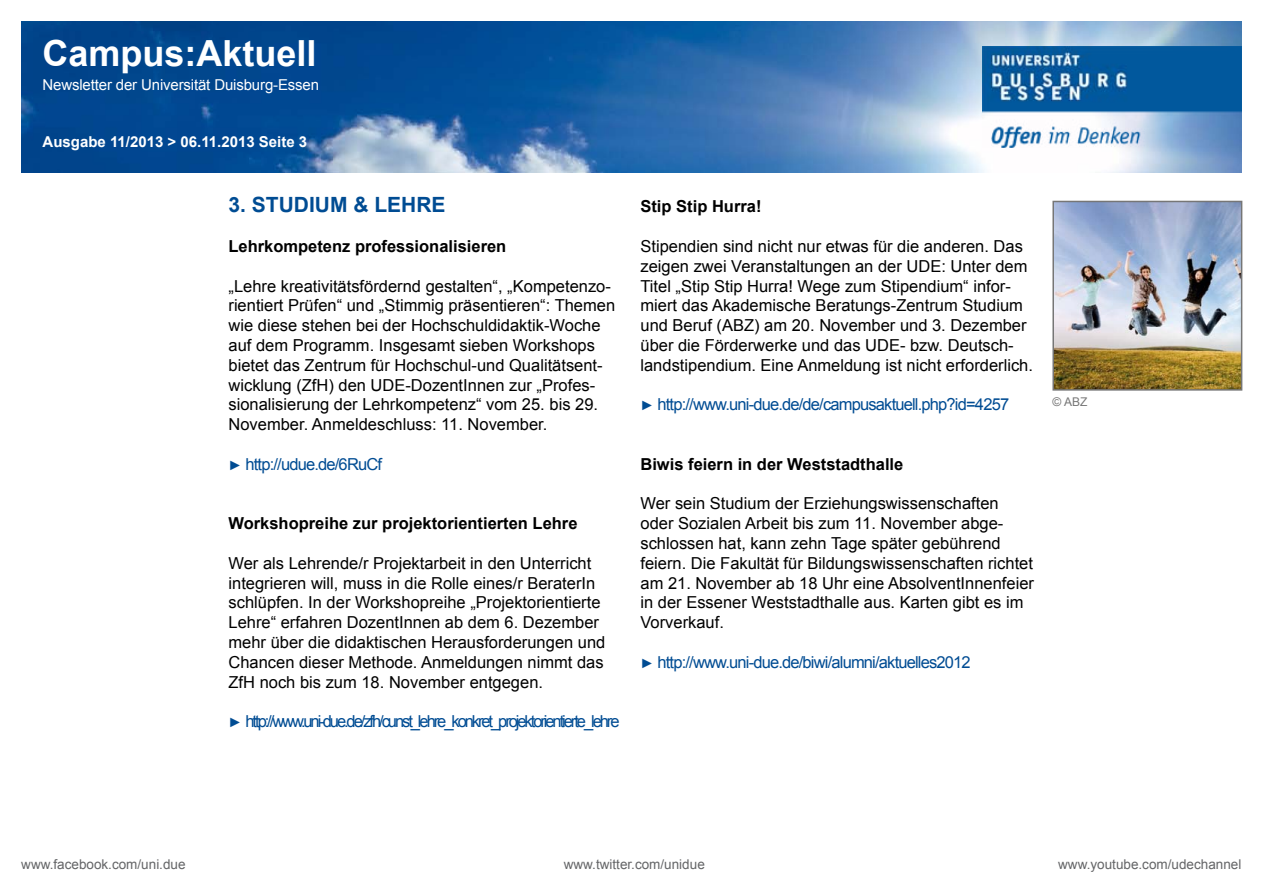
<style>
.page{position:relative;width:1263px;height:893px;background:#fff}
.page>*{position:absolute;margin:0;border:0;box-sizing:border-box;transform-origin:0 0}
.t1{font:700 36px "Arial";color:#fff}
.t2{font:700 21px "Arial";color:#004c93}
.t3{font:16.5px/19.8px "Arial";color:#000}
.t4{font:16.5px "Arial";letter-spacing:-.05em;color:#004c93}
.t5{font:700 16.5px "Arial";color:#000}
.t6{font:16.5px "Arial";letter-spacing:-.125em;color:#004c93}
.t7{font:15px "Arial";letter-spacing:-.01em;color:#fff}
.t8{font:700 15px "Arial";color:#fff}
.t9{font:13.5px "Arial";color:#646567}
.t10{font:12px "Arial";color:#767676}
.s1{font-size:13.5px}
</style>
<div class="page">
<img style="left:21px;top:21px;width:1221px;height:152px">
<img style="left:982px;top:47px;width:260px;height:100px">
<img style="left:1055px;top:204px;width:184px;height:184px">
<div style="left:1052px;top:201px;width:190px;height:190px;border:2px solid #767676"></div>
<h1 class="t1" style="left:43px;top:29px;width:276px">Campus:Aktuell</h1>
<p class="t7" style="left:43px;top:74px;width:278px">Newsletter der Universität Duisburg-Essen</p>
<p class="t8" style="left:43px;top:132px;width:266px">Ausgabe 11/2013 &gt; 06.11.2013 Seite 3</p>
<p class="t2" style="left:228px;top:191px;width:52px">3. Studium</p>
<p class="t2" style="left:353px;top:191px;width:91px">&amp; Leh re</p>
<p class="t5" style="left:228px;top:235px;width:279px">Lehrkompetenz professionalisieren</p>
<p class="t3" style="left:228px;top:276px;width:388px">„Lehre kreativitätsfördernd gestalten“, „Kompetenzo&shy;rientiert Prüfen“ und „Stimmig präsentieren“: Themen wie diese stehen bei der Hochschuldidaktik-Woche auf dem Programm. Insgesamt sieben Workshops bietet das Zentrum für Hochschul-und Qualitätsent&shy;wicklung (ZfH) den UDE-DozentInnen zur „Profes&shy;sionalisierung der Lehrkompetenz“ vom 25. bis 29.<br>November. Anmeldeschluss: 11. November.</p>
<p class="t4" style="left:228px;top:453px;width:155px"><span class="s1">►</span> http://udue.de/6RuCf</p>
<p class="t5" style="left:228px;top:512px;width:351px">Workshopreihe zur projektorientierten Lehre</p>
<p class="t3" style="left:228px;top:553px;width:378px">Wer als Lehrende/r Projektarbeit in den Unterricht integrieren will, muss in die Rolle eines/r BeraterIn schlüpfen. In der Workshopreihe „Projektorientierte Lehre“ erfahren DozentInnen ab dem 6. Dezember mehr über die didaktischen Herausforderungen und Chancen dieser Methode. Anmeldungen nimmt das ZfH noch bis zum 18. November entgegen.</p>
<p class="t6" style="left:228px;top:711px;width:393px"><span class="s1">►</span> http://www.uni-due.de/zfh/cunst_lehre_konkret_projektorientierte_lehre</p>
<p class="t5" style="left:640px;top:196px;width:123px">Stip Stip Hurra!</p>
<p class="t3" style="left:640px;top:236px;width:394px">Stipendien sind nicht nur etwas für die anderen. Das zeigen zwei Veranstaltungen an der UDE: Unter dem Titel „Stip Stip Hurra! Wege zum Stipendium“ infor&shy;miert das Akademische Beratungs-Zentrum Studium und Beruf (ABZ) am 20. November und 3. Dezember über die Förderwerke und das UDE- bzw. Deutsch&shy;landstipendium. Eine Anmeldung ist nicht erforderlich.</p>
<p class="t4" style="left:640px;top:394px;width:370px"><span class="s1">►</span> http://www.uni-due.de/de/campusaktuell.php?id=4257</p>
<p class="t5" style="left:640px;top:453px;width:264px">Biwis feiern in der Weststadthalle</p>
<p class="t3" style="left:640px;top:494px;width:395px">Wer sein Studium der Erziehungswissenschaften oder Sozialen Arbeit bis zum 11. November abge&shy;schlossen hat, kann zehn Tage später gebührend feiern. Die Fakultät für Bildungswissenschaften richtet am 21. November ab 18 Uhr eine AbsolventInnenfeier in der Essener Weststadthalle aus. Karten gibt es im Vorverkauf.</p>
<p class="t4" style="left:640px;top:651px;width:332px"><span class="s1">►</span> http://www.uni-due.de/biwi/alumni/aktuelles2012</p>
<p class="t10" style="left:1052px;top:394px;width:36px">© ABZ</p>
<p class="t9" style="left:21px;top:855px;width:166px">www.facebook.com/uni.due</p>
<p class="t9" style="left:564px;top:855px;width:143px">www.twitter.com/unidue</p>
<p class="t9" style="left:1058px;top:855px;width:185px">www.youtube.com/udechannel</p>
</div>
